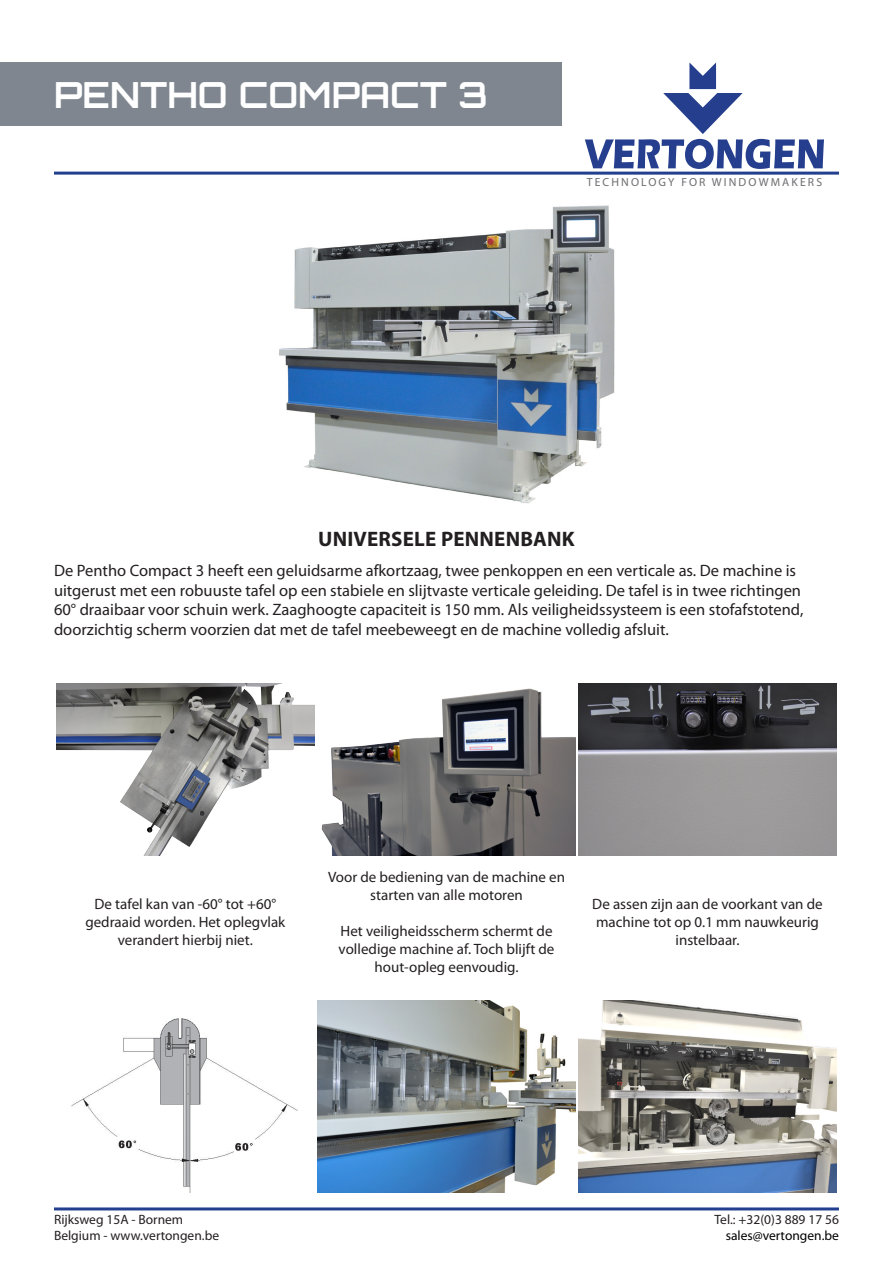
<style>
.page{position:relative;width:893px;height:1263px;background:#fff}
.page>*{position:absolute;margin:0;border:0;box-sizing:border-box;transform-origin:0 0}
.t1{font:700 36px "Orbitron";color:#fff}
.t2{font:700 21px "Myriad Pro";letter-spacing:.01em;color:#231f20}
.t3{font:16.5px/19.8px "Myriad Pro";color:#231f20}
.t4{font:15px/18px "Myriad Pro";color:#231f20;text-align:center}
.t5{font:13.5px/16.2px "Myriad Pro";color:#231f20}
.t6{font:13.5px "Myriad Pro";color:#000}
.t7{font:11.7px "Myriad";letter-spacing:.18em;color:#6c6d70}
</style>
<div class="page">
<svg style="left:585px;top:63px;width:239px;height:106px"></svg>
<hr style="left:54px;top:172px;width:785px;height:3px;background:#23408f">
<div style="left:0;top:63px;width:561px;height:63px;background:#7f868f"></div>
<hr style="left:54px;top:1207px;width:785px;height:3px;background:#23408f">
<img style="left:71px;top:1018px;width:227px;height:174px">
<img style="left:578px;top:1000px;width:259px;height:192px">
<img style="left:56px;top:683px;width:259px;height:172px">
<img style="left:321px;top:688px;width:255px;height:167px">
<img style="left:578px;top:684px;width:259px;height:171px">
<img style="left:279px;top:205px;width:336px;height:299px">
<img style="left:317px;top:1000px;width:259px;height:192px">
<h1 class="t1" style="left:54px;top:73px;width:435px">PENTHO COMPACT 3</h1>
<p class="t7" style="left:587px;top:177px;width:237px">TECHNOLOGY FOR WINDOWMAKERS</p>
<p class="t2" style="left:318px;top:526px;width:258px">UNIVERSELE PENNENBANK</p>
<p class="t3" style="left:54px;top:560px;width:751px">De Pentho Compact 3 heeft een geluidsarme afkortzaag, twee penkoppen en een verticale as. De machine is uitgerust met een robuuste tafel op een stabiele en slijtvaste verticale geleiding. De tafel is in twee richtingen 60° draaibaar voor schuin werk. Zaaghoogte capaciteit is 150 mm. Als veiligheidssysteem is een stofafstotend, doorzichtig scherm voorzien dat met de tafel meebeweegt en de machine volledig afsluit.</p>
<p class="t4" style="left:95px;top:895px;width:183px">De tafel kan van -60° tot +60°</p>
<p class="t4" style="left:85px;top:913px;width:201px">gedraaid worden. Het oplegvlak verandert hierbij niet.</p>
<p class="t4" style="left:328px;top:868px;width:239px">Voor de bediening van de machine en starten van alle motoren</p>
<p class="t4" style="left:339px;top:922px;width:217px;text-align:left">Het veiligheidsscherm schermt de volledige machine af. Toch blijft de</p>
<p class="t4" style="left:375px;top:958px;width:145px">hout-opleg eenvoudig.</p>
<p class="t4" style="left:592px;top:895px;width:232px">De assen zijn aan de voorkant van de machine tot op 0.1 mm nauwkeurig instelbaar.</p>
<p class="t5" style="left:54px;top:1211px;width:167px">Rijksweg 15A - Bornem<br>Belgium - www.vertongen.be</p>
<p class="t5" style="left:714px;top:1211px;width:126px">Tel.: +32(0)3 889 17 56</p>
<p class="t6" style="left:726px;top:1227px;width:115px">sales@vertongen.be</p>
</div>
